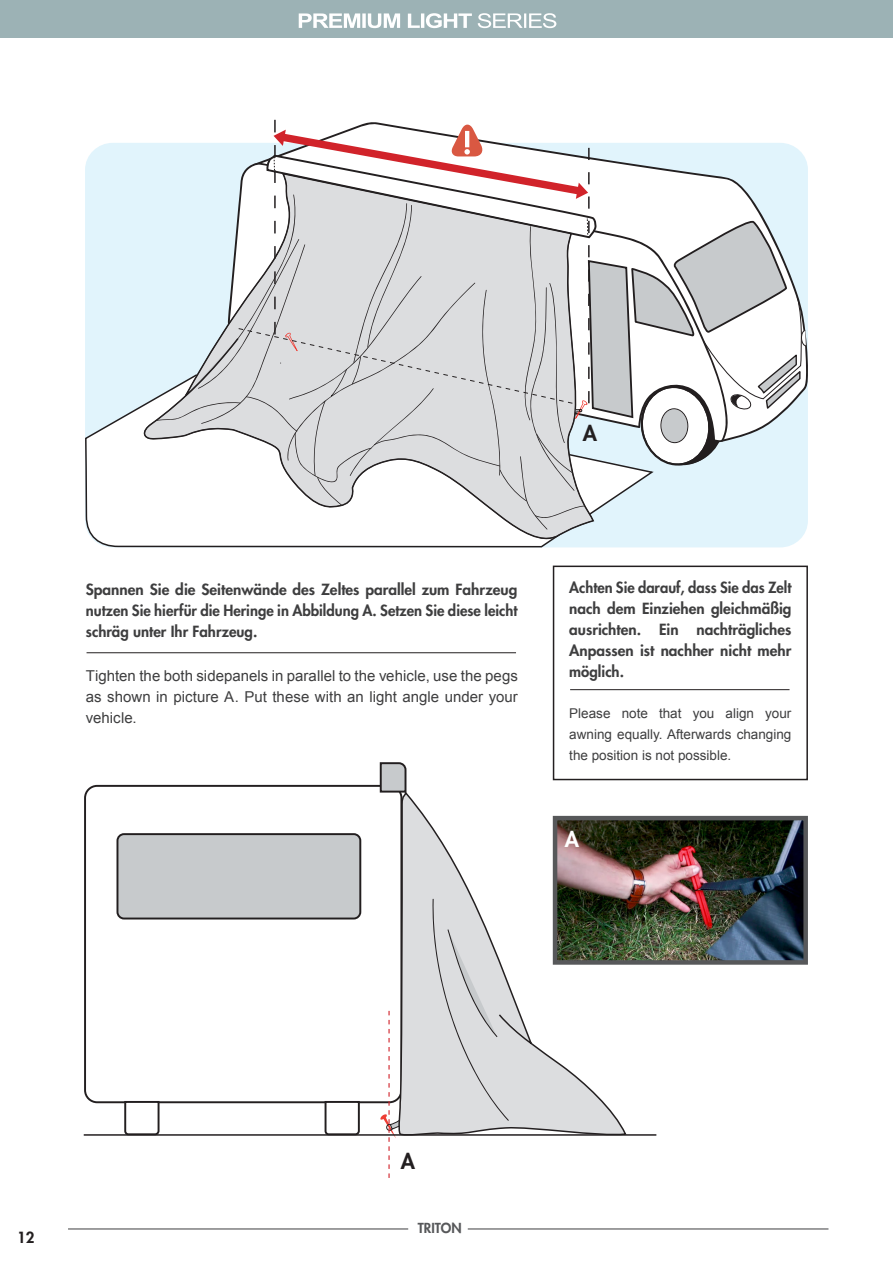
<style>
.page{position:relative;width:893px;height:1263px;background:#fff}
.page>*{position:absolute;margin:0;border:0;box-sizing:border-box;transform-origin:0 0}
.t1{font:800 21px "Futura Std";color:#231f20}
.t2{font:800 21px "Futura Std";color:#fff}
.tip_de{font:800 15px/21px "Futura Std";color:#3e3e3f;text-align:justify}
.t3{font:15px/21px "Arial";color:#3e3e3f;text-align:justify}
.t4{font:800 15px "Futura Std";color:#231f20}
.eng_text{font:13.5px/21px "Arial";color:#3e3e3f;text-align:justify}
.t5{font:800 13.5px "Futura Std";color:#57585a}
</style>
<div class="page">
<div style="left:85px;top:143px;width:723px;height:404px;background:#e1f4fc;border-radius:27px"></div>
<div style="left:0;top:0;width:893px;height:38px;background:#9cb2b5"></div>
<hr style="left:68px;top:1228px;width:340px;height:1px;background:#3e3e3f">
<hr style="left:468px;top:1228px;width:360px;height:1px;background:#3e3e3f">
<svg style="left:299px;top:13px;width:257px;height:15px"></svg>
<img style="left:628px;top:821px;width:175px;height:139px">
<div style="left:553px;top:816px;width:255px;height:149px;border:4px solid #57585a"></div>
<svg style="left:85px;top:405px;width:571px;height:143px"></svg>
<svg style="left:143px;top:530px;width:452px;height:18px;background:#d5d7d8"></svg>
<svg style="left:142px;top:398px;width:452px;height:142px;background:#f5f6f7"></svg>
<svg style="left:155px;top:120px;width:652px;height:410px"></svg>
<div style="left:553px;top:566px;width:255px;height:214px;border:2px solid #231f20"></div>
<div style="left:84px;top:785px;width:318px;height:318px;border:2px solid #231f20;border-radius:12px"></div>
<svg style="left:123px;top:1100px;width:37px;height:34px"></svg>
<svg style="left:324px;top:1100px;width:37px;height:34px"></svg>
<div style="left:117px;top:834px;width:243px;height:84px;background:#c7cacc;border-radius:7px"></div>
<div style="left:116px;top:833px;width:245px;height:86px;border:2px solid #221e1f;border-radius:7px"></div>
<svg style="left:379px;top:762px;width:28px;height:31px"></svg>
<svg style="left:395px;top:788px;width:233px;height:346px"></svg>
<svg style="left:432px;top:898px;width:77px;height:223px;background:#d8d9db"></svg>
<hr style="left:84px;top:1134px;width:572px;height:2px;background:#231f20">
<svg style="left:380px;top:1011px;width:32px;height:167px"></svg>
<hr style="left:87px;top:652px;width:429px;height:1px;background:#231f20">
<hr style="left:570px;top:689px;width:219px;height:1px;background:#231f20">
<p class="t1" style="left:583px;top:420px;width:16px">A</p>
<p class="tip_de" style="left:86px;top:579px;width:433px">Spannen Sie die Seitenwände des Zeltes parallel zum Fahrzeug nutzen Sie hierfür die Heringe in Abbildung A. Setzen Sie diese leicht schräg unter Ihr Fahrzeug.</p>
<p class="t3" style="left:86px;top:665px;width:434px">Tighten the both sidepanels in parallel to the vehicle, use the pegs as shown in picture A. Put these with an light angle under your vehicle.</p>
<p class="tip_de" style="left:569px;top:577px;width:224px">Achten Sie darauf, dass Sie das Zelt nach dem Einziehen gleichmäßig ausrichten. Ein nachträgliches Anpassen ist nachher nicht mehr möglich.</p>
<p class="eng_text" style="left:569px;top:703px;width:224px">Please note that you align your awning equally. Afterwards changing the position is not possible.</p>
<p class="t2" style="left:565px;top:826px;width:16px">A</p>
<p class="t4" style="left:17px;top:1228px;width:19px">12</p>
<p class="t1" style="left:401px;top:1148px;width:16px">A</p>
<p class="t5" style="left:418px;top:1219px;width:45px">TRITON</p>
</div>
